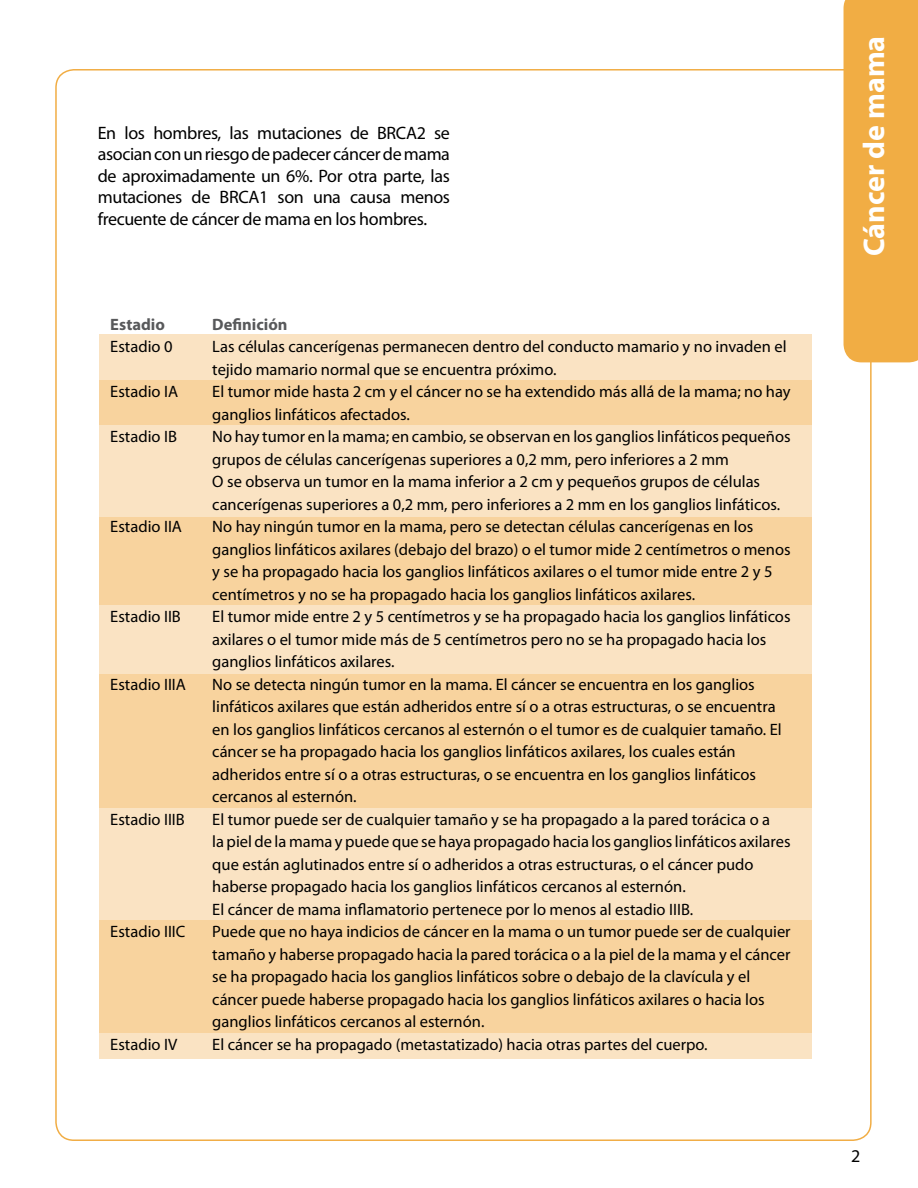
<style>
.page{position:relative;width:918px;height:1188px;background:#fff}
.page>*{position:absolute;margin:0;border:0;box-sizing:border-box;transform-origin:0 0}
.t1{font:700 30px "Myriad Pro";color:#fff}
.t2{font:18px/21.6px "Myriad Pro";letter-spacing:-.02em;color:#000;text-align:justify}
.t3{font:16.5px/22.5px "Myriad Pro";color:#000}
.t4{font:700 16.5px "Myriad Pro";color:#58595b}
</style>
<div class="page">
<div style="left:99px;top:357px;width:713px;height:689px;background:#f8d39e"></div>
<div style="left:99px;top:1033px;width:713px;height:26px;background:#fae3c3"></div>
<div style="left:99px;top:809px;width:713px;height:111px;background:#fae3c3"></div>
<div style="left:99px;top:605px;width:713px;height:69px;background:#fae3c3"></div>
<div style="left:99px;top:425px;width:713px;height:92px;background:#fae3c3"></div>
<div style="left:99px;top:334px;width:713px;height:46px;background:#fae3c3"></div>
<div style="left:844px;top:0;width:74px;height:362px;background:#f1ad44"></div>
<p class="t2" style="left:98px;top:122px;width:354px">En los hombres, las mutaciones de BRCA2 se asocian con un riesgo de padecer cáncer de mama de aproximadamente un 6%. Por otra parte, las mutaciones de BRCA1 son una causa menos frecuente de cáncer de mama en los hombres.</p>
<p class="t4" style="left:110px;top:315px;width:56px">Estadio</p>
<p class="t4" style="left:212px;top:315px;width:77px">Definición</p>
<p class="t3" style="left:110px;top:336px;width:64px">Estadio 0</p>
<p class="t3" style="left:212px;top:336px;width:576px">Las células cancerígenas permanecen dentro del conducto mamario y no invaden el tejido mamario normal que se encuentra próximo.</p>
<p class="t3" style="left:110px;top:381px;width:69px">Estadio IA</p>
<p class="t3" style="left:212px;top:381px;width:580px">El tumor mide hasta 2 cm y el cáncer no se ha extendido más allá de la mama; no hay ganglios linfáticos afectados.</p>
<p class="t3" style="left:110px;top:426px;width:68px">Estadio IB</p>
<p class="t3" style="left:212px;top:426px;width:580px">No hay tumor en la mama; en cambio, se observan en los ganglios linfáticos pequeños grupos de células cancerígenas superiores a 0,2 mm, pero inferiores a 2 mm<br>O se observa un tumor en la mama inferior a 2 cm y pequeños grupos de células cancerígenas superiores a 0,2 mm, pero inferiores a 2 mm en los ganglios linfáticos.</p>
<p class="t3" style="left:110px;top:516px;width:73px">Estadio IIA</p>
<p class="t3" style="left:212px;top:516px;width:580px">No hay ningún tumor en la mama, pero se detectan células cancerígenas en los ganglios linfáticos axilares (debajo del brazo) o el tumor mide 2 centímetros o menos y se ha propagado hacia los ganglios linfáticos axilares o el tumor mide entre 2 y 5 centímetros y no se ha propagado hacia los ganglios linfáticos axilares.</p>
<p class="t3" style="left:110px;top:606px;width:72px">Estadio IIB</p>
<p class="t3" style="left:212px;top:606px;width:580px">El tumor mide entre 2 y 5 centímetros y se ha propagado hacia los ganglios linfáticos axilares o el tumor mide más de 5 centímetros pero no se ha propagado hacia los ganglios linfáticos axilares.</p>
<p class="t3" style="left:110px;top:673px;width:77px">Estadio IIIA</p>
<p class="t3" style="left:212px;top:673px;width:571px">No se detecta ningún tumor en la mama. El cáncer se encuentra en los ganglios linfáticos axilares que están adheridos entre sí o a otras estructuras, o se encuentra en los ganglios linfáticos cercanos al esternón o el tumor es de cualquier tamaño. El cáncer se ha propagado hacia los ganglios linfáticos axilares, los cuales están adheridos entre sí o a otras estructuras, o se encuentra en los ganglios linfáticos cercanos al esternón.</p>
<p class="t3" style="left:110px;top:808px;width:76px">Estadio IIIB</p>
<p class="t3" style="left:212px;top:808px;width:580px">El tumor puede ser de cualquier tamaño y se ha propagado a la pared torácica o a<br>la piel de la mama y puede que se haya propagado hacia los ganglios linfáticos axilares que están aglutinados entre sí o adheridos a otras estructuras, o el cáncer pudo haberse propagado hacia los ganglios linfáticos cercanos al esternón.<br>El cáncer de mama inflamatorio pertenece por lo menos al estadio IIIB.</p>
<p class="t3" style="left:110px;top:921px;width:77px">Estadio IIIC</p>
<p class="t3" style="left:212px;top:921px;width:580px">Puede que no haya indicios de cáncer en la mama o un tumor puede ser de cualquier tamaño y haberse propagado hacia la pared torácica o a la piel de la mama y el cáncer se ha propagado hacia los ganglios linfáticos sobre o debajo de la clavícula y el cáncer puede haberse propagado hacia los ganglios linfáticos axilares o hacia los ganglios linfáticos cercanos al esternón.</p>
<p class="t3" style="left:110px;top:1033px;width:68px">Estadio IV</p>
<p class="t3" style="left:212px;top:1033px;width:497px">El cáncer se ha propagado (metastatizado) hacia otras partes del cuerpo.</p>
<h1 class="t1" style="left:857px;top:256px;width:222px;rotate:-90deg">Cáncer de mama</h1>
<p class="t2" style="left:851px;top:1145px;width:11px">2</p>
</div>
